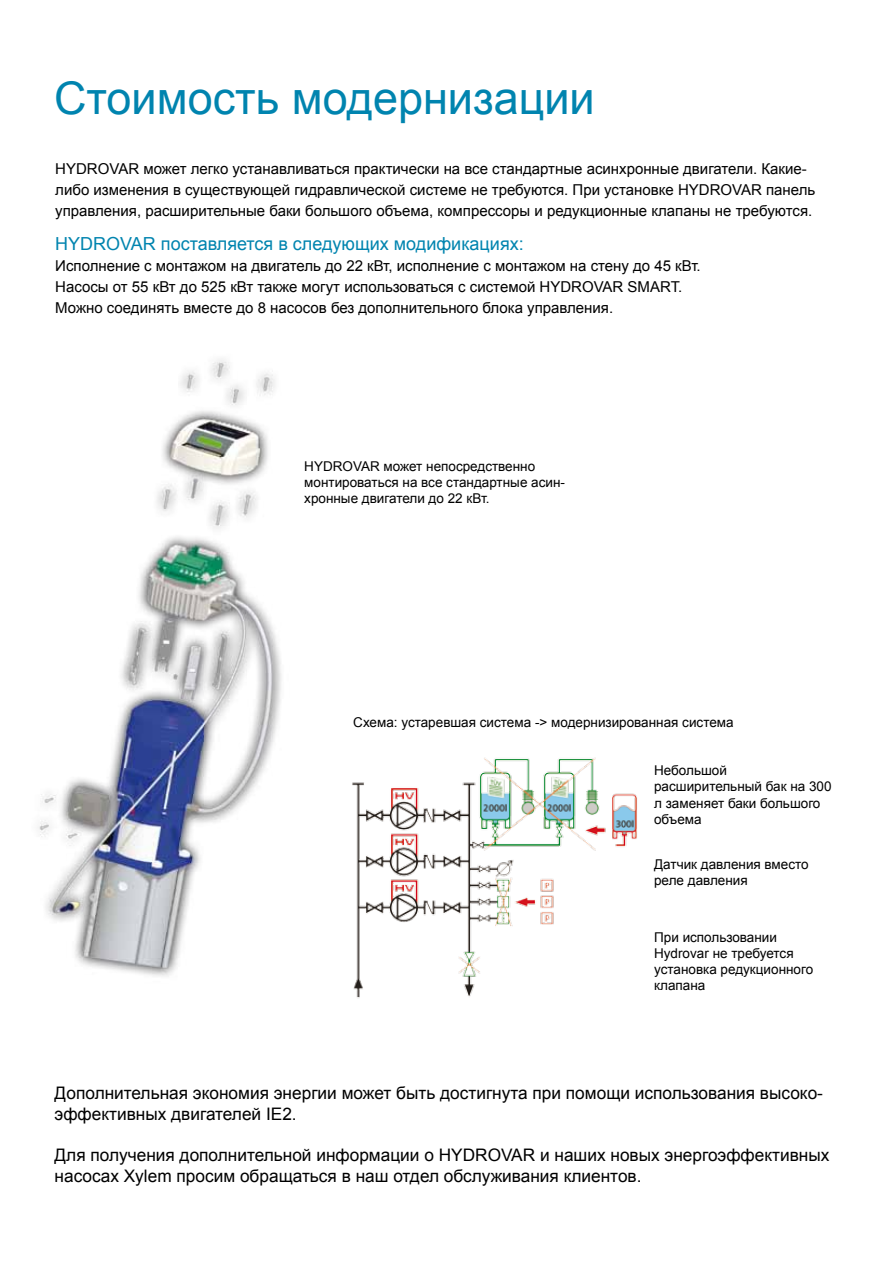
<style>
.page{position:relative;width:893px;height:1263px;background:#fff}
.page>*{position:absolute;margin:0;border:0;box-sizing:border-box;transform-origin:0 0}
.t1{font:45px "Arial";color:#0084af}
.t2{font:18px "Arial";color:#0084af}
.t3{font:17.25px/20.7px "Arial";color:#000}
.t4{font:15px/21px "Arial";color:#000}
.t5{font:13.5px/16.2px "Arial";color:#000}
</style>
<div class="page">
<img style="left:352px;top:758px;width:285px;height:240px">
<img style="left:38px;top:359px;width:244px;height:617px">
<h1 class="t1" style="left:54px;top:68px;width:542px">Стоимость модернизации</h1>
<p class="t4" style="left:55px;top:158px;width:761px">HYDROVAR может легко устанавливаться практически на все стандартные асинхронные двигатели. Какие&shy;либо изменения в существующей гидравлической системе не требуются. При установке HYDROVAR панель управления, расширительные баки большого объема, компрессоры и редукционные клапаны не требуются.</p>
<p class="t2" style="left:55px;top:232px;width:470px">HYDROVAR поставляется в следующих модификациях:</p>
<p class="t4" style="left:55px;top:256px;width:647px">Исполнение с монтажом на двигатель до 22 кВт, исполнение с монтажом на стену до 45 кВт.<br>Насосы от 55 кВт до 525 кВт также могут использоваться с системой HYDROVAR SMART.<br>Можно соединять вместе до 8 насосов без дополнительного блока управления.</p>
<p class="t5" style="left:304px;top:458px;width:262px">HYDROVAR может непосредственно монтироваться на все стандартные асин&shy;хронные двигатели до 22 кВт.</p>
<p class="t5" style="left:353px;top:714px;width:382px">Схема: устаревшая система -&gt; модернизированная система</p>
<p class="t5" style="left:654px;top:762px;width:179px">Небольшой расширительный бак на 300 л заменяет баки большого объема</p>
<p class="t5" style="left:654px;top:856px;width:156px">Датчик давления вместо реле давления</p>
<p class="t5" style="left:654px;top:929px;width:161px">При использовании<br>Hydrovar не требуется установка редукционного клапана</p>
<p class="t3" style="left:55px;top:1083px;width:770px">Дополнительная экономия энергии может быть достигнута при помощи использования высоко&shy;эффективных двигателей IE2.</p>
<p class="t3" style="left:55px;top:1145px;width:776px">Для получения дополнительной информации о HYDROVAR и наших новых энергоэффективных насосах Xylem просим обращаться в наш отдел обслуживания клиентов.</p>
</div>
